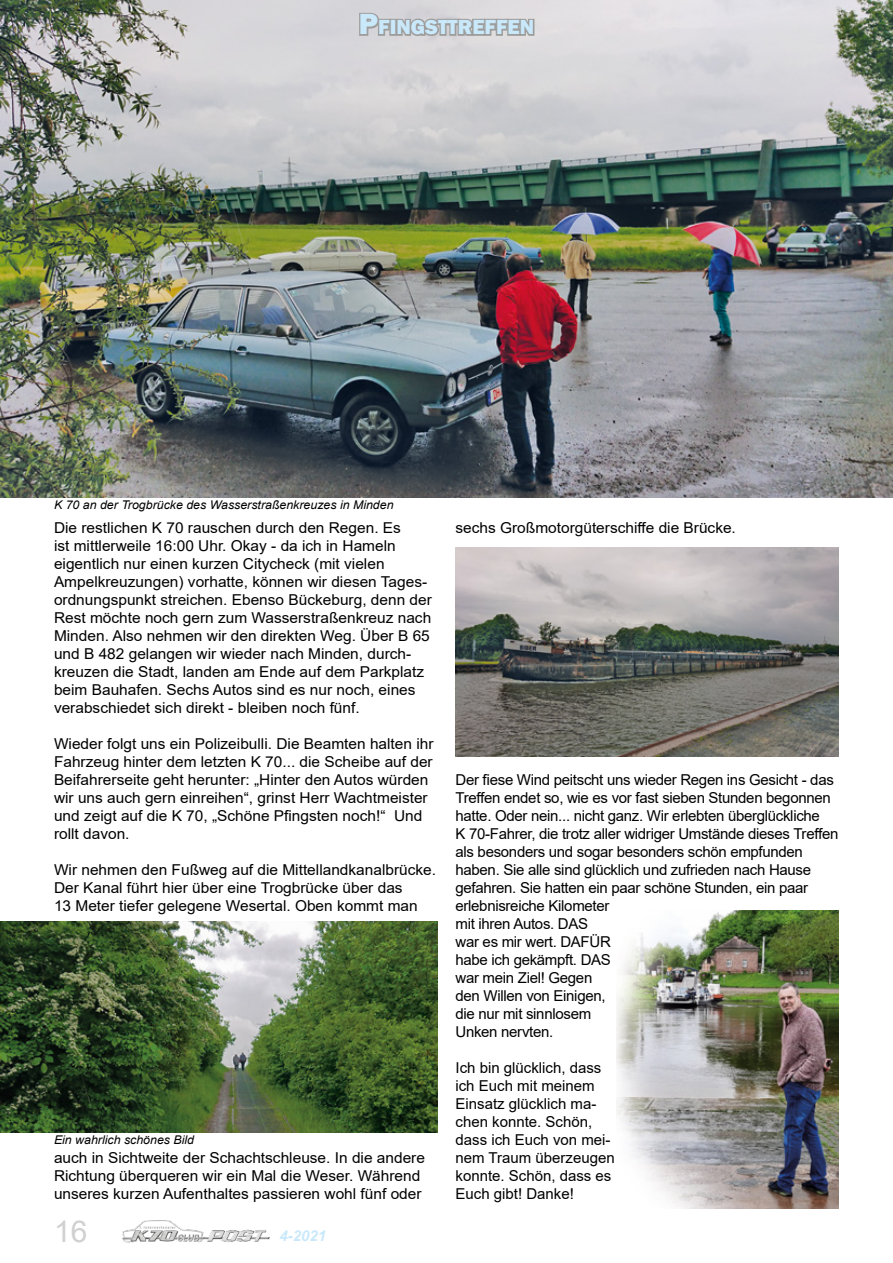
<style>
.page{position:relative;width:893px;height:1263px;background:#fff}
.page>*{position:absolute;margin:0;border:0;box-sizing:border-box;transform-origin:0 0}
.t1{font:30px "Arial";color:#d0d0d0}
.t2{font:800 21px "Franklin Gothic";color:#c9e9fb}
.t3{font:15px/18px "Arial";color:#000}
.t4{font:15px/18px "Arial";letter-spacing:-.02em;color:#000}
.t5{font:italic 700 15px "Arial";color:#c9e9fb}
.t6{font:italic 12px "Arial";color:#000}
.s1{font-size:30px}
</style>
<div class="page">
<img style="left:123px;top:1220px;width:146px;height:22px">
<img style="left:0;top:0;width:893px;height:498px">
<svg style="left:358px;top:0;width:179px;height:53px;background:#c9c8ca"></svg>
<img style="left:0;top:921px;width:437px;height:211px">
<img style="left:455px;top:547px;width:384px;height:209px">
<img style="left:617px;top:910px;width:222px;height:298px">
<h2 class="t2" style="left:359px;top:14px;width:177px"><span class="s1">P</span>FINGSTTREFFEN</h2>
<p class="t6" style="left:54px;top:497px;width:341px">K 70 an der Trogbrücke des Wasserstraßenkreuzes in Minden</p>
<p class="t3" style="left:54px;top:519px;width:379px">Die restlichen K 70 rauschen durch den Regen. Es<br>ist mittlerweile 16:00 Uhr. Okay - da ich in Hameln eigentlich nur einen kurzen Citycheck (mit vielen Ampelkreuzungen) vorhatte, können wir diesen Tages&shy;ordnungspunkt streichen. Ebenso Bückeburg, denn der Rest möchte noch gern zum Wasserstraßenkreuz nach Minden. Also nehmen wir den direkten Weg. Über B 65 und B 482 gelangen wir wieder nach Minden, durch&shy;kreuzen die Stadt, landen am Ende auf dem Parkplatz beim Bauhafen. Sechs Autos sind es nur noch, eines verabschiedet sich direkt - bleiben noch fünf.</p>
<p class="t3" style="left:54px;top:735px;width:381px">Wieder folgt uns ein Polizeibulli. Die Beamten halten ihr Fahrzeug hinter dem letzten K 70... die Scheibe auf der Beifahrerseite geht herunter: „Hinter den Autos würden wir uns auch gern einreihen“, grinst Herr Wachtmeister und zeigt auf die K 70, „Schöne Pfingsten noch!“ Und rollt davon.</p>
<p class="t3" style="left:54px;top:861px;width:384px">Wir nehmen den Fußweg auf die Mittellandkanalbrücke.<br>Der Kanal führt hier über eine Trogbrücke über das<br>13 Meter tiefer gelegene Wesertal. Oben kommt man</p>
<p class="t6" style="left:54px;top:1132px;width:142px">Ein wahrlich schönes Bild</p>
<p class="t3" style="left:54px;top:1149px;width:372px">auch in Sichtweite der Schachtschleuse. In die andere<br>Richtung überqueren wir ein Mal die Weser. Während unseres kurzen Aufenthaltes passieren wohl fünf oder</p>
<h1 class="t1" style="left:54px;top:1211px;width:35px">16</h1>
<p class="t5" style="left:280px;top:1226px;width:48px">4-2021</p>
<p class="t3" style="left:455px;top:519px;width:282px">sechs Großmotorgüterschiffe die Brücke.</p>
<p class="t4" style="left:455px;top:771px;width:384px">Der fiese Wind peitscht uns wieder Regen ins Gesicht - das Treffen endet so, wie es vor fast sieben Stunden begonnen hatte. Oder nein... nicht ganz. Wir erlebten überglückliche<br>K 70-Fahrer, die trotz aller widriger Umstände dieses Treffen als besonders und sogar besonders schön empfunden haben. Sie alle sind glücklich und zufrieden nach Hause gefahren. Sie hatten ein paar schöne Stunden, ein paar erlebnisreiche Kilometer<br>mit ihren Autos. DAS<br>war es mir wert. DAFÜR<br>habe ich gekämpft. DAS<br>war mein Ziel! Gegen<br>den Willen von Einigen,<br>die nur mit sinnlosem<br>Unken nervten.</p>
<p class="t3" style="left:455px;top:1059px;width:161px">Ich bin glücklich, dass ich Euch mit meinem<br>Einsatz glücklich ma&shy;chen konnte. Schön, dass ich Euch von mei&shy;nem Traum überzeugen konnte. Schön, dass es<br>Euch gibt! Danke!</p>
</div>
